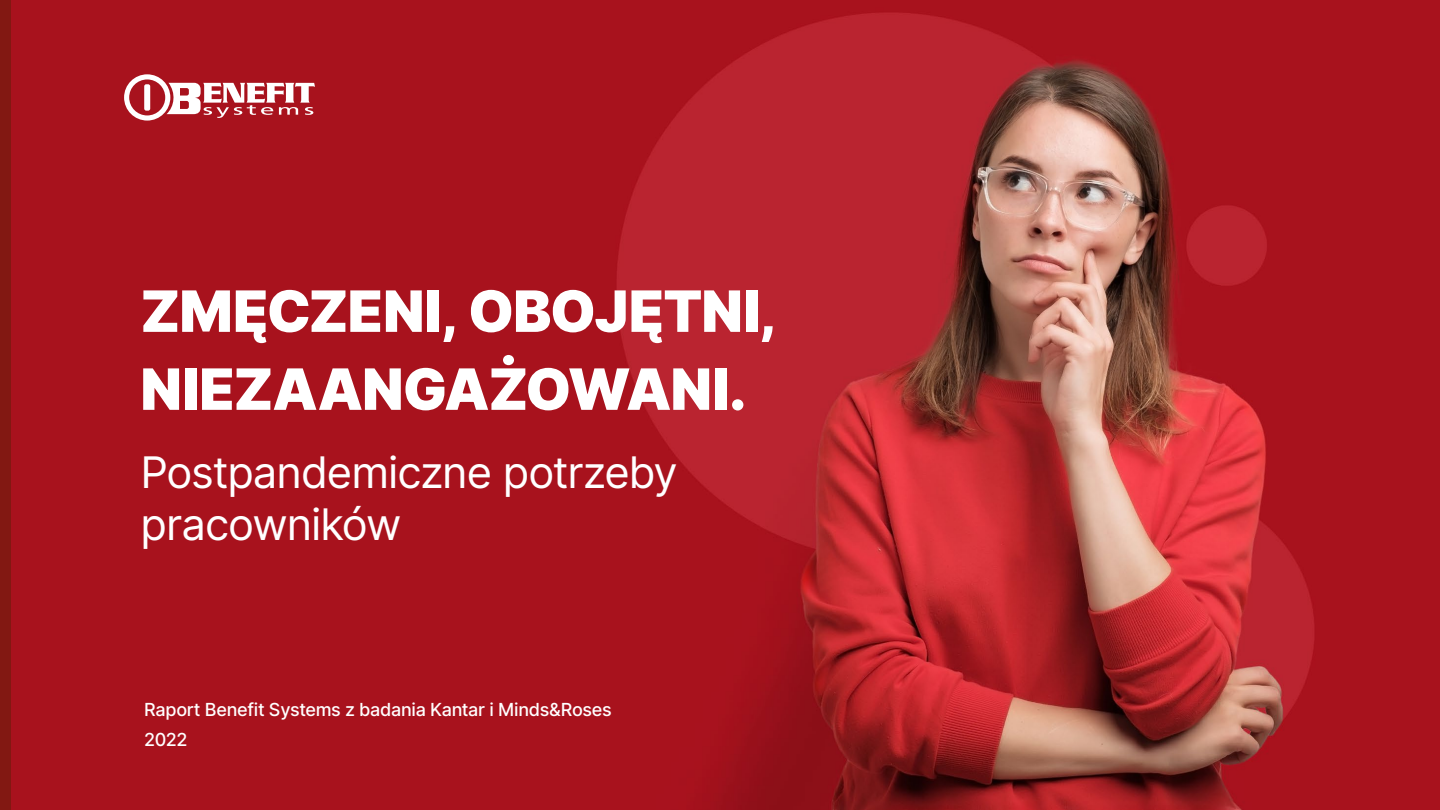
<style>
.page{position:relative;width:1440px;height:810px;background:#fff}
.page>*{position:absolute;margin:0;border:0;box-sizing:border-box;transform-origin:0 0}
.t1{font:900 57px/78px "Inter";letter-spacing:-.015em;color:#fff}
.t2{font:43.5px/52.2px "Inter";letter-spacing:-.025em;color:#fff}
.t3{font:500 18px/30px "Inter";letter-spacing:-.015em;color:#fff}
</style>
<div class="page">
<img style="left:10px;top:0;width:1430px;height:810px">
<svg style="left:124px;top:74px;width:191px;height:47px"></svg>
<div style="left:0;top:0;width:10px;height:810px;background:#821812"></div>
<h1 class="t1" style="left:141px;top:271px;width:638px">ZMĘCZENI, OBOJĘTNI,<br>NIEZAANGAŻOWANI.</h1>
<h2 class="t2" style="left:141px;top:445px;width:539px">Postpandemiczne potrzeby pracowników</h2>
<p class="t3" style="left:144px;top:694px;width:469px">Raport Benefit Systems z badania Kantar i Minds&amp;Roses<br>2022</p>
</div>
